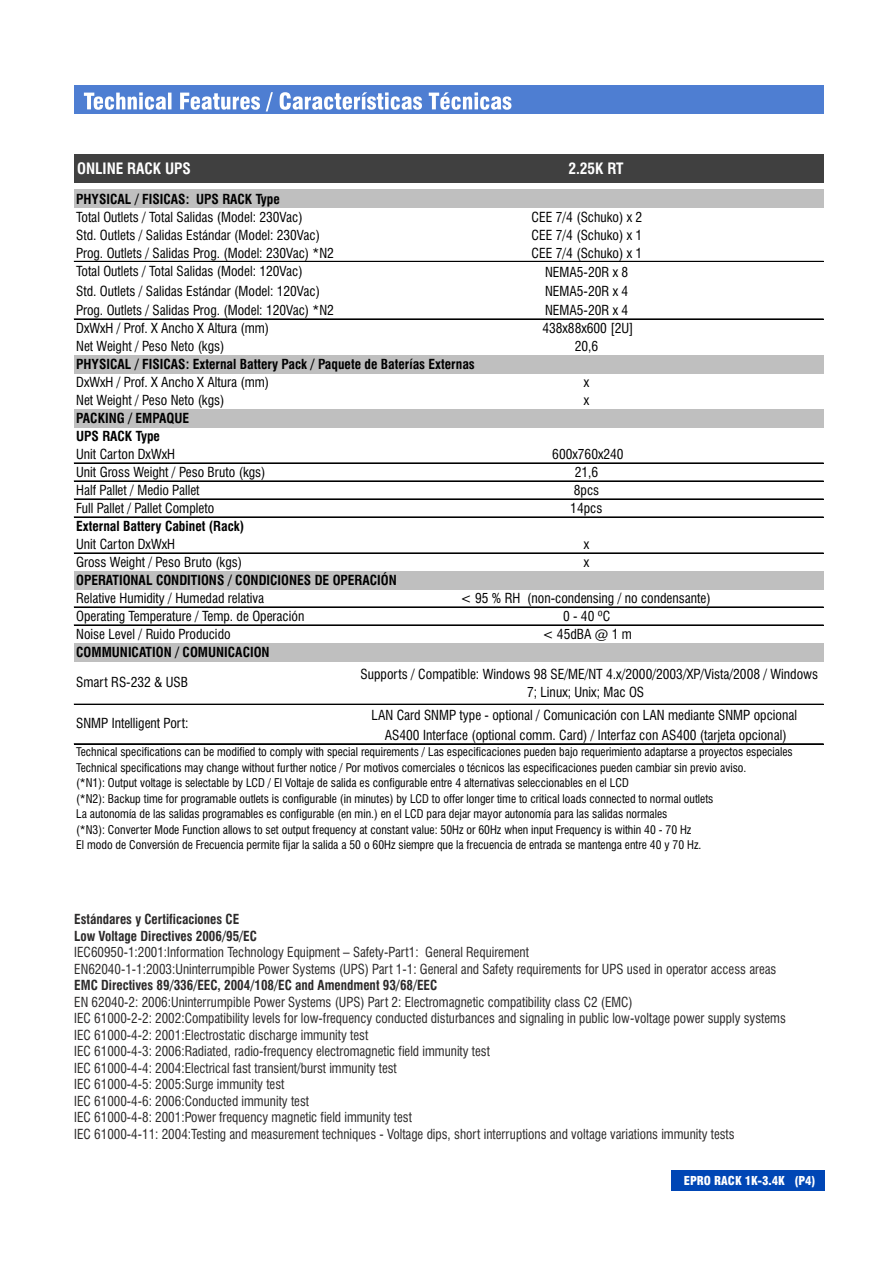
<style>
.page{position:relative;width:893px;height:1263px;background:#fff}
.page>*{position:absolute;margin:0;border:0;box-sizing:border-box;transform-origin:0 0}
.t1{font:700 condensed 15.3px "Swiss 721 BT";color:#fff}
.t2{font:condensed 13.5px/18px "Swiss 721 BT";color:#000;text-align:center}
.t3{font:condensed 13.5px/16.5px "Swiss 721 BT";color:#2b2929}
.t4{font:700 condensed 13.5px/18px "Swiss 721 BT";color:#000}
.t5{font:700 condensed 13.5px/16.5px "Swiss 721 BT";color:#2b2929}
.t6{font:900 condensed 12px "Swiss 721 BT";color:#fff}
.t7{font:condensed 11.7px/15.5px "Swiss 721 BT";color:#000}
</style>
<div class="page">
<div style="left:671px;top:1170px;width:154px;height:20px;background:#0046b5"></div>
<div style="left:74px;top:85px;width:750px;height:29px;background:#4e7ed2"></div>
<svg style="left:84px;top:92px;width:427px;height:19px"></svg>
<div style="left:74px;top:154px;width:750px;height:29px;background:#404040"></div>
<div style="left:74px;top:189px;width:750px;height:19px;background:#bfbfbf"></div>
<div style="left:74px;top:355px;width:750px;height:19px;background:#bfbfbf"></div>
<div style="left:74px;top:409px;width:750px;height:19px;background:#bfbfbf"></div>
<div style="left:74px;top:571px;width:750px;height:19px;background:#bfbfbf"></div>
<div style="left:74px;top:643px;width:750px;height:19px;background:#bfbfbf"></div>
<hr style="left:74px;top:261px;width:750px;height:1px;background:#000">
<hr style="left:74px;top:319px;width:750px;height:1px;background:#000">
<hr style="left:74px;top:463px;width:750px;height:1px;background:#000">
<hr style="left:74px;top:481px;width:750px;height:1px;background:#000">
<hr style="left:74px;top:499px;width:750px;height:1px;background:#000">
<hr style="left:74px;top:517px;width:750px;height:1px;background:#000">
<hr style="left:74px;top:553px;width:750px;height:1px;background:#000">
<hr style="left:74px;top:607px;width:750px;height:1px;background:#000">
<hr style="left:74px;top:625px;width:750px;height:1px;background:#000">
<hr style="left:74px;top:704px;width:750px;height:1px;background:#000">
<hr style="left:74px;top:743px;width:750px;height:1px;background:#000">
<hr style="left:74px;top:744px;width:750px;height:1px;background:#000">
<p class="t1" style="left:77px;top:162px;width:115px">ONLINE RACK UPS</p>
<p class="t2" style="left:76px;top:209px;width:245px;text-align:left">Total Outlets / Total Salidas (Model: 230Vac)<br>Std. Outlets / Salidas Estándar (Model: 230Vac)</p>
<p class="t2" style="left:76px;top:262px;width:245px;line-height:19.8px;text-align:left">Total Outlets / Total Salidas (Model: 120Vac)<br>Std. Outlets / Salidas Estándar (Model: 120Vac)</p>
<p class="t1" style="left:568px;top:162px;width:57px">2.25K RT</p>
<p class="t4" style="left:76px;top:191px;width:205px">PHYSICAL / FISICAS: UPS RACK Type</p>
<p class="t2" style="left:532px;top:209px;width:112px;text-align:left">CEE 7/4 (Schuko) x 2<br>CEE 7/4 (Schuko) x 1</p>
<p class="t2" style="left:76px;top:245px;width:259px">Prog. Outlets / Salidas Prog. (Model: 230Vac) *N2</p>
<p class="t2" style="left:532px;top:244px;width:112px;line-height:19.4px">CEE 7/4 (Schuko) x 1<br>NEMA5-20R x 8<br>NEMA5-20R x 4</p>
<p class="t2" style="left:76px;top:303px;width:259px">Prog. Outlets / Salidas Prog. (Model: 120Vac) *N2</p>
<p class="t2" style="left:545px;top:303px;width:85px">NEMA5-20R x 4</p>
<p class="t2" style="left:76px;top:321px;width:194px">DxWxH / Prof. X Ancho X Altura (mm)</p>
<p class="t2" style="left:542px;top:321px;width:93px">438x88x600 [2U]</p>
<p class="t2" style="left:76px;top:339px;width:150px">Net Weight / Peso Neto (kgs)</p>
<p class="t2" style="left:575px;top:339px;width:25px">20,6</p>
<p class="t4" style="left:76px;top:357px;width:400px">PHYSICAL / FISICAS: External Battery Pack / Paquete de Baterías Externas</p>
<p class="t2" style="left:76px;top:375px;width:194px">DxWxH / Prof. X Ancho X Altura (mm)</p>
<p class="t2" style="left:584px;top:375px;width:7px">x</p>
<p class="t2" style="left:76px;top:393px;width:150px">Net Weight / Peso Neto (kgs)</p>
<p class="t2" style="left:584px;top:393px;width:7px">x</p>
<p class="t4" style="left:76px;top:411px;width:115px">PACKING / EMPAQUE<br>UPS RACK Type</p>
<p class="t2" style="left:76px;top:447px;width:100px">Unit Carton DxWxH</p>
<p class="t2" style="left:552px;top:447px;width:73px">600x760x240</p>
<p class="t2" style="left:76px;top:465px;width:191px">Unit Gross Weight / Peso Bruto (kgs)</p>
<p class="t2" style="left:575px;top:465px;width:25px">21,6</p>
<p class="t2" style="left:76px;top:483px;width:125px">Half Pallet / Medio Pallet</p>
<p class="t2" style="left:574px;top:483px;width:27px">8pcs</p>
<p class="t2" style="left:76px;top:501px;width:140px">Full Pallet / Pallet Completo</p>
<p class="t2" style="left:570px;top:501px;width:34px">14pcs</p>
<p class="t4" style="left:76px;top:519px;width:170px">External Battery Cabinet (Rack)</p>
<p class="t2" style="left:76px;top:537px;width:100px">Unit Carton DxWxH</p>
<p class="t2" style="left:584px;top:537px;width:7px">x</p>
<p class="t2" style="left:76px;top:555px;width:167px">Gross Weight / Peso Bruto (kgs)</p>
<p class="t2" style="left:584px;top:555px;width:7px">x</p>
<p class="t4" style="left:76px;top:573px;width:322px">OPERATIONAL CONDITIONS / CONDICIONES DE OPERACIÓN</p>
<p class="t2" style="left:460px;top:591px;width:252px">&lt; 95 % RH (non-condensing / no condensante)</p>
<p class="t2" style="left:76px;top:609px;width:230px">Operating Temperature / Temp. de Operación</p>
<p class="t2" style="left:542px;top:609px;width:91px">0 - 40 ºC<br>&lt; 45dBA @ 1 m</p>
<p class="t4" style="left:76px;top:645px;width:195px">COMMUNICATION / COMUNICACION</p>
<p class="t2" style="left:361px;top:666px;width:459px">Supports / Compatible: Windows 98 SE/ME/NT 4.x/2000/2003/XP/Vista/2008 / Windows<br>7; Linux; Unix; Mac OS</p>
<p class="t2" style="left:371px;top:707px;width:427px;line-height:19.8px">LAN Card SNMP type - optional / Comunicación con LAN mediante SNMP opcional<br>AS400 Interface (optional comm. Card) / Interfaz con AS400 (tarjeta opcional)</p>
<p class="t7" style="left:76px;top:745px;width:718px">Technical specifications can be modified to comply with special requirements / Las especificaciones pueden bajo requerimiento adaptarse a proyectos especiales Technical specifications may change without further notice / Por motivos comerciales o técnicos las especificaciones pueden cambiar sin previo aviso.<br>(*N1): Output voltage is selectable by LCD / El Voltaje de salida es configurable entre 4 alternativas seleccionables en el LCD<br>(*N2): Backup time for programable outlets is configurable (in minutes) by LCD to offer longer time to critical loads connected to normal outlets<br>La autonomía de las salidas programables es configurable (en min.) en el LCD para dejar mayor autonomía para las salidas normales<br>(*N3): Converter Mode Function allows to set output frequency at constant value: 50Hz or 60Hz when input Frequency is within 40 - 70 Hz<br>El modo de Conversión de Frecuencia permite fijar la salida a 50 o 60Hz siempre que la frecuencia de entrada se mantenga entre 40 y 70 Hz.</p>
<p class="t2" style="left:76px;top:591px;width:190px">Relative Humidity / Humedad relativa</p>
<p class="t2" style="left:76px;top:627px;width:156px">Noise Level / Ruido Producido</p>
<p class="t2" style="left:76px;top:674px;width:113px">Smart RS-232 &amp; USB</p>
<p class="t2" style="left:76px;top:716px;width:114px">SNMP Intelligent Port:</p>
<p class="t5" style="left:74px;top:912px;width:184px">Estándares y Certificaciones CE<br>Low Voltage Directives 2006/95/EC</p>
<p class="t3" style="left:74px;top:945px;width:704px">IEC60950-1:2001:Information Technology Equipment – Safety-Part1: General Requirement<br>EN62040-1-1:2003:Uninterrumpible Power Systems (UPS) Part 1-1: General and Safety requirements for UPS used in operator access areas</p>
<p class="t5" style="left:74px;top:978px;width:365px">EMC Directives 89/336/EEC, 2004/108/EC and Amendment 93/68/EEC</p>
<p class="t3" style="left:74px;top:995px;width:713px">EN 62040-2: 2006:Uninterrumpible Power Systems (UPS) Part 2: Electromagnetic compatibility class C2 (EMC)<br>IEC 61000-2-2: 2002:Compatibility levels for low-frequency conducted disturbances and signaling in public low-voltage power supply systems IEC 61000-4-2: 2001:Electrostatic discharge immunity test<br>IEC 61000-4-3: 2006:Radiated, radio-frequency electromagnetic field immunity test<br>IEC 61000-4-4: 2004:Electrical fast transient/burst immunity test<br>IEC 61000-4-5: 2005:Surge immunity test<br>IEC 61000-4-6: 2006:Conducted immunity test<br>IEC 61000-4-8: 2001:Power frequency magnetic field immunity test<br>IEC 61000-4-11: 2004:Testing and measurement techniques - Voltage dips, short interruptions and voltage variations immunity tests</p>
<p class="t6" style="left:684px;top:1176px;width:133px">EPRO RACK 1K-3.4K (P4)</p>
</div>
